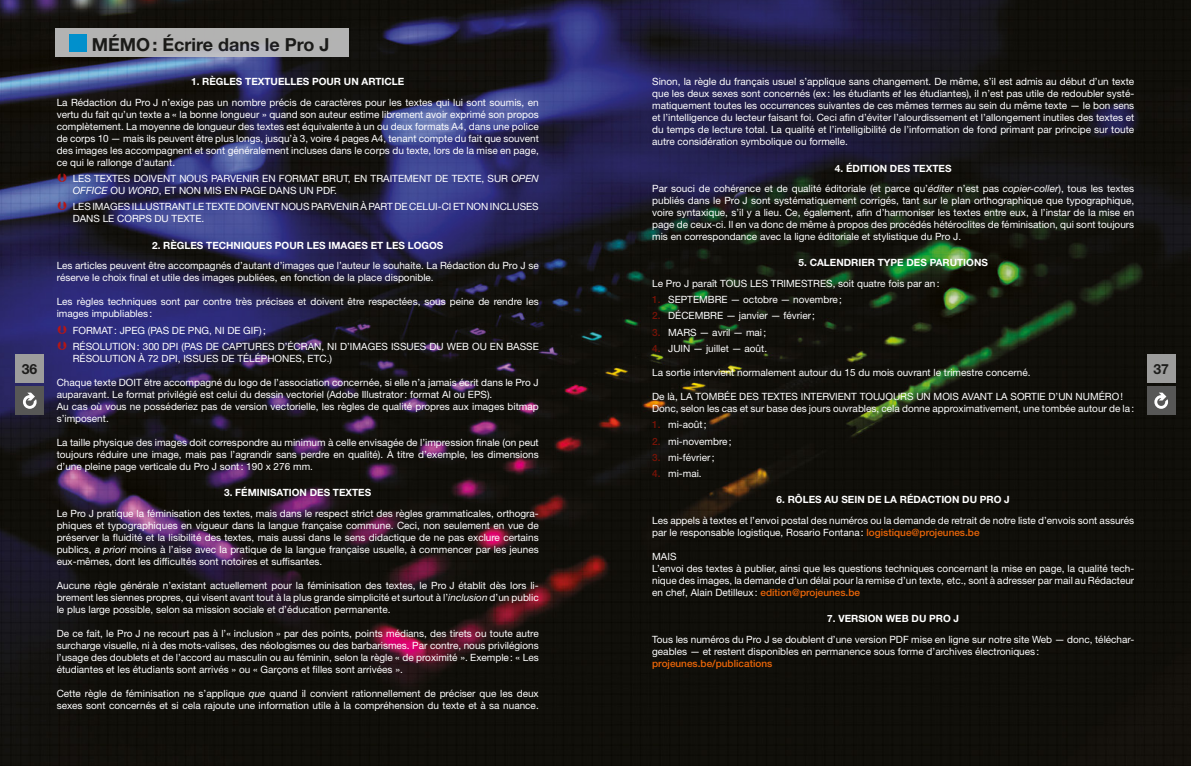
<style>
.page{position:relative;width:1191px;height:766px;background:#fff}
.page>*{position:absolute;margin:0;border:0;box-sizing:border-box;transform-origin:0 0}
.t1{font:700 18px "Helvetica Neue";color:#1d1d1b}
.t2{font:700 14px "Helvetica Neue";color:#1d1d1b}
.Texte__Helvetica_10_pt{font:10px/12px "Helvetica Neue";color:#fff}
.Titres_Chapitres{font:700 10px "Helvetica Neue";color:#fff}
.Texte__Helvetica_10_pt-2{font:500 10px "Helvetica Neue";color:#ec6608}
.s1{font-style:italic}
.s2{font-weight:500;color:#791307}
.s3{font-weight:500;color:#ec6608}
</style>
<div class="page">
<img style="left:0;top:0;width:1191px;height:765px">
<div style="left:1147px;top:386px;width:28px;height:29px;background:#575756"></div>
<svg style="left:1154px;top:392px;width:14px;height:16px"></svg>
<div style="left:16px;top:386px;width:28px;height:29px;background:#575756"></div>
<svg style="left:23px;top:392px;width:14px;height:16px"></svg>
<div style="left:15px;top:354px;width:29px;height:29px;background:#9d9d9c"></div>
<div style="left:1147px;top:354px;width:28px;height:29px;background:#9d9d9c"></div>
<div style="left:56px;top:28px;width:293px;height:29px;background:linear-gradient(to right,#b3b3b2,#b4b4b5)"></div>
<div style="left:70px;top:34px;width:17px;height:17px;background:#0190cc"></div>
<svg style="left:58px;top:174px;width:8px;height:8px"></svg>
<svg style="left:58px;top:202px;width:8px;height:8px"></svg>
<svg style="left:58px;top:325px;width:8px;height:8px"></svg>
<svg style="left:58px;top:341px;width:8px;height:8px"></svg>
<h1 class="t1" style="left:92px;top:33px;width:239px">MÉMO: Écrire dans le Pro J</h1>
<p class="Titres_Chapitres" style="left:191px;top:76px;width:215px">1. RÈGLES TEXTUELLES POUR UN ARTICLE</p>
<p class="Texte__Helvetica_10_pt" style="left:57px;top:96px;width:483px;text-align:justify">La Rédaction du Pro J n’exige pas un nombre précis de caractères pour les textes qui lui sont soumis, en vertu du fait qu’un texte a « la bonne longueur » quand son auteur estime librement avoir exprimé son propos complètement. La moyenne de longueur des textes est équivalente à un ou deux formats A4, dans une police de corps 10 — mais ils peuvent être plus longs, jusqu’à 3, voire 4 pages A4, tenant compte du fait que souvent des images les accompagnent et sont généralement incluses dans le corps du texte, lors de la mise en page, ce qui le rallonge d’autant.</p>
<p class="Texte__Helvetica_10_pt" style="left:73px;top:172px;width:467px">LES TEXTES DOIVENT NOUS PARVENIR EN FORMAT BRUT, EN TRAITEMENT DE TEXTE, SUR <span class="s1">OPEN<br>OFFICE</span> OU <span class="s1">WORD</span>, ET NON MIS EN PAGE DANS UN PDF.</p>
<p class="Texte__Helvetica_10_pt" style="left:73px;top:201px;width:467px">LES IMAGES ILLUSTRANT LE TEXTE DOIVENT NOUS PARVENIR À PART DE CELUI-CI ET NON INCLUSES<br>DANS LE CORPS DU TEXTE.</p>
<p class="Titres_Chapitres" style="left:152px;top:239px;width:293px">2. RÈGLES TECHNIQUES POUR LES IMAGES ET LES LOGOS</p>
<p class="Texte__Helvetica_10_pt" style="left:57px;top:259px;width:483px">Les articles peuvent être accompagnés d’autant d’images que l’auteur le souhaite. La Rédaction du Pro J se réserve le choix final et utile des images publiées, en fonction de la place disponible.</p>
<p class="Texte__Helvetica_10_pt" style="left:57px;top:295px;width:483px">Les règles techniques sont par contre très précises et doivent être respectées, sous peine de rendre les images impubliables :</p>
<p class="Texte__Helvetica_10_pt" style="left:73px;top:324px;width:195px">FORMAT: JPEG (PAS DE PNG, NI DE GIF);</p>
<p class="Texte__Helvetica_10_pt" style="left:73px;top:340px;width:467px">RÉSOLUTION: 300 DPI (PAS DE CAPTURES D’ÉCRAN, NI D’IMAGES ISSUES DU WEB OU EN BASSE<br>RÉSOLUTION À 72 DPI, ISSUES DE TÉLÉPHONES, ETC.)</p>
<p class="Texte__Helvetica_10_pt" style="left:57px;top:376px;width:483px">Chaque texte DOIT être accompagné du logo de l’association concernée, si elle n’a jamais écrit dans le Pro J auparavant. Le format privilégié est celui du dessin vectoriel (Adobe Illustrator: format AI ou EPS).</p>
<p class="Texte__Helvetica_10_pt" style="left:57px;top:400px;width:483px">Au cas où vous ne posséderiez pas de version vectorielle, les règles de qualité propres aux images bitmap s’imposent.</p>
<p class="Texte__Helvetica_10_pt" style="left:57px;top:436px;width:483px;text-align:justify">La taille physique des images doit correspondre au minimum à celle envisagée de l’impression finale (on peut toujours réduire une image, mais pas l’agrandir sans perdre en qualité). À titre d’exemple, les dimensions d’une pleine page verticale du Pro J sont: 190 x 276 mm.</p>
<p class="Titres_Chapitres" style="left:224px;top:486px;width:149px">3. FÉMINISATION DES TEXTES</p>
<p class="Texte__Helvetica_10_pt" style="left:57px;top:506px;width:483px;text-align:justify">Le Pro J pratique la féminisation des textes, mais dans le respect strict des règles grammaticales, orthogra&shy;phiques et typographiques en vigueur dans la langue française commune. Ceci, non seulement en vue de préserver la fluidité et la lisibilité des textes, mais aussi dans le sens didactique de ne pas exclure certains publics, <span class="s1">a priori</span> moins à l’aise avec la pratique de la langue française usuelle, à commencer par les jeunes eux-mêmes, dont les difficultés sont notoires et suffisantes.</p>
<p class="Texte__Helvetica_10_pt" style="left:57px;top:578px;width:483px;text-align:justify">Aucune règle générale n’existant actuellement pour la féminisation des textes, le Pro J établit dès lors li&shy;brement les siennes propres, qui visent avant tout à la plus grande simplicité et surtout à l’<span class="s1">inclusion</span> d’un public le plus large possible, selon sa mission sociale et d’éducation permanente.</p>
<p class="Texte__Helvetica_10_pt" style="left:57px;top:626px;width:483px;text-align:justify">De ce fait, le Pro J ne recourt pas à l’« inclusion » par des points, points médians, des tirets ou toute autre surcharge visuelle, ni à des mots-valises, des néologismes ou des barbarismes. Par contre, nous privilégions l’usage des doublets et de l’accord au masculin ou au féminin, selon la règle « de proximité ». Exemple: « Les étudiantes et les étudiants sont arrivés » ou « Garçons et filles sont arrivées ».</p>
<p class="Texte__Helvetica_10_pt" style="left:57px;top:686px;width:483px">Cette règle de féminisation ne s’applique <span class="s1">que</span> quand il convient rationnellement de préciser que les deux sexes sont concernés et si cela rajoute une information utile à la compréhension du texte et à sa nuance.</p>
<p class="Texte__Helvetica_10_pt" style="left:652px;top:76px;width:483px;text-align:justify">Sinon, la règle du français usuel s’applique sans changement. De même, s’il est admis au début d’un texte que les deux sexes sont concernés (ex: les étudiants <span class="s1">et</span> les étudiantes), il n’est pas utile de redoubler systé&shy;matiquement toutes les occurrences suivantes de ces mêmes termes au sein du même texte — le bon sens et l’intelligence du lecteur faisant foi. Ceci afin d’éviter l’alourdissement et l’allongement inutiles des textes et du temps de lecture total. La qualité et l’intelligibilité de l’information de fond primant par principe sur toute autre considération symbolique ou formelle.</p>
<p class="Titres_Chapitres" style="left:835px;top:162px;width:118px">4. ÉDITION DES TEXTES</p>
<p class="Texte__Helvetica_10_pt" style="left:652px;top:182px;width:483px;text-align:justify">Par souci de cohérence et de qualité éditoriale (et parce qu’<span class="s1">éditer</span> n’est pas <span class="s1">copier-coller</span>), tous les textes publiés dans le Pro J sont systématiquement corrigés, tant sur le plan orthographique que typographique, voire syntaxique, s’il y a lieu. Ce, également, afin d’harmoniser les textes entre eux, à l’instar de la mise en page de ceux-ci. Il en va donc de même à propos des procédés hétéroclites de féminisation, qui sont toujours mis en correspondance avec la ligne éditoriale et stylistique du Pro J.</p>
<p class="Titres_Chapitres" style="left:798px;top:256px;width:191px">5. CALENDRIER TYPE DES PARUTIONS</p>
<p class="Texte__Helvetica_10_pt" style="left:652px;top:277px;width:289px">Le Pro J paraît TOUS LES TRIMESTRES, soit quatre fois par an:</p>
<p class="Texte__Helvetica_10_pt" style="left:652px;top:293px;width:191px"><span class="s2">1.</span> SEPTEMBRE — octobre — novembre;</p>
<p class="Texte__Helvetica_10_pt" style="left:652px;top:310px;width:164px"><span class="s2">2.</span> DÉCEMBRE — janvier — février;</p>
<p class="Texte__Helvetica_10_pt" style="left:652px;top:326px;width:115px"><span class="s2">3.</span> MARS — avril — mai;</p>
<p class="Texte__Helvetica_10_pt" style="left:652px;top:342px;width:116px"><span class="s2">4.</span> JUIN — juillet — août.</p>
<p class="Texte__Helvetica_10_pt" style="left:652px;top:366px;width:380px">La sortie intervient normalement autour du 15 du mois ouvrant le trimestre concerné.</p>
<p class="Texte__Helvetica_10_pt" style="left:652px;top:390px;width:472px">De là, LA TOMBÉE DES TEXTES INTERVIENT TOUJOURS UN MOIS AVANT LA SORTIE D’UN NUMÉRO!</p>
<p class="Texte__Helvetica_10_pt" style="left:652px;top:402px;width:483px">Donc, selon les cas et sur base des jours ouvrables, cela donne approximativement, une tombée autour de la:</p>
<p class="Texte__Helvetica_10_pt" style="left:652px;top:418px;width:56px"><span class="s2">1.</span> mi-août;</p>
<p class="Texte__Helvetica_10_pt" style="left:652px;top:435px;width:81px"><span class="s2">2.</span> mi-novembre;</p>
<p class="Texte__Helvetica_10_pt" style="left:652px;top:451px;width:64px"><span class="s2">3.</span> mi-février;</p>
<p class="Texte__Helvetica_10_pt" style="left:652px;top:467px;width:51px"><span class="s2">4.</span> mi-mai.</p>
<p class="Titres_Chapitres" style="left:776px;top:493px;width:235px">6. RÔLES AU SEIN DE LA RÉDACTION DU PRO J</p>
<p class="Texte__Helvetica_10_pt" style="left:652px;top:514px;width:483px">Les appels à textes et l’envoi postal des numéros ou la demande de retrait de notre liste d’envois sont assurés par le responsable logistique, Rosario Fontana: <span class="s3">logistique@projeunes.be</span></p>
<p class="Texte__Helvetica_10_pt" style="left:652px;top:550px;width:26px">MAIS</p>
<p class="Texte__Helvetica_10_pt" style="left:652px;top:562px;width:483px;text-align:justify">L’envoi des textes à publier, ainsi que les questions techniques concernant la mise en page, la qualité tech&shy;nique des images, la demande d’un délai pour la remise d’un texte, etc., sont à adresser par mail au Rédacteur en chef, Alain Detilleux: <span class="s3">edition@projeunes.be</span></p>
<p class="Titres_Chapitres" style="left:827px;top:612px;width:133px">7. VERSION WEB DU PRO J</p>
<p class="Texte__Helvetica_10_pt" style="left:652px;top:632px;width:483px">Tous les numéros du Pro J se doublent d’une version PDF mise en ligne sur notre site Web — donc, téléchar&shy;geables — et restent disponibles en permanence sous forme d’archives électroniques:</p>
<p class="Texte__Helvetica_10_pt-2" style="left:652px;top:657px;width:122px">projeunes.be/publications</p>
<h2 class="t2" style="left:22px;top:360px;width:17px">36</h2>
<h2 class="t2" style="left:1153px;top:360px;width:17px">37</h2>
</div>
